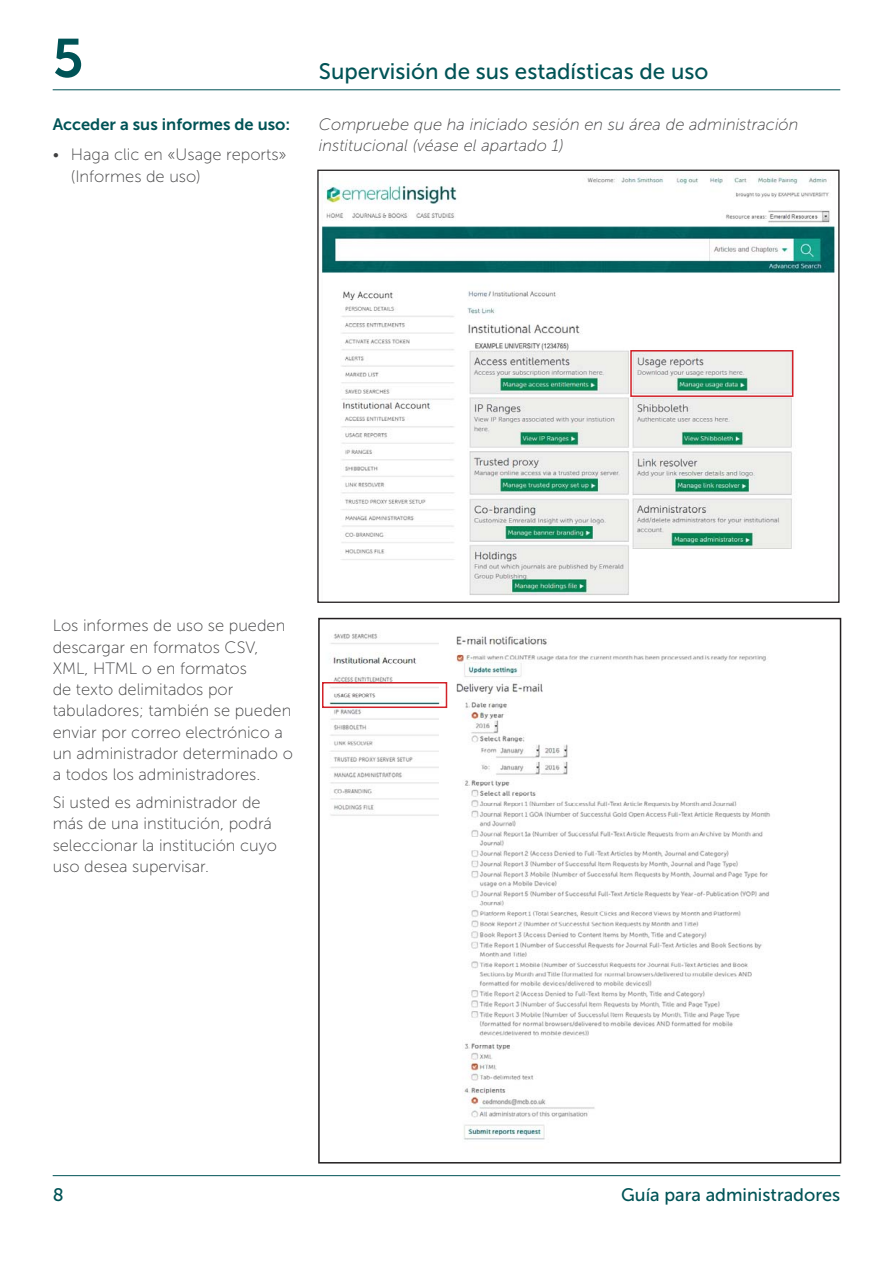
<style>
.page{position:relative;width:893px;height:1263px;background:#fff}
.page>*{position:absolute;margin:0;border:0;box-sizing:border-box;transform-origin:0 0}
.t1{font:54.15px "Museo Sans 700";color:#005356}
.t2{font:22.35px "Museo Sans 500";color:#005356}
.t3{font:18px "Museo Sans 500";color:#005356}
.t4{font:16.5px/21.3px "Museo Sans 100";color:#404041}
.t5{font:italic 16.5px/21.3px "Museo Sans 100";color:#404041}
.t6{font:16.5px "Museo Sans 700";color:#005356}
</style>
<div class="page">
<hr style="left:53px;top:1175px;width:787px;height:1px;background:#005356">
<hr style="left:53px;top:90px;width:787px;height:1px;background:#005356">
<img style="left:328px;top:633px;width:443px;height:507px">
<div style="left:318px;top:618px;width:523px;height:546px;border:2px solid #231f20"></div>
<img style="left:321px;top:175px;width:515px;height:420px">
<div style="left:630px;top:350px;width:163px;height:47px;border:2px solid #d2232a"></div>
<div style="left:322px;top:682px;width:125px;height:26px;border:2px solid #d2232a"></div>
<h1 class="t1" style="left:53px;top:39px;width:32px">5</h1>
<p class="t6" style="left:53px;top:118px;width:239px">Acceder a sus informes de uso:</p>
<p class="t4" style="left:71px;top:146px;width:217px;text-indent:-18px">• Haga clic en «Usage reports» (Informes de uso)</p>
<h2 class="t2" style="left:319px;top:63px;width:391px">Supervisión de sus estadísticas de uso</h2>
<p class="t5" style="left:319px;top:115px;width:481px">Compruebe que ha iniciado sesión en su área de administración institucional (véase el apartado 1)</p>
<p class="t4" style="left:53px;top:617px;width:242px">Los informes de uso se pueden descargar en formatos CSV,<br>XML, HTML o en formatos<br>de texto delimitados por tabuladores; también se pueden enviar por correo electrónico a un administrador determinado o a todos los administradores.</p>
<p class="t4" style="left:53px;top:793px;width:226px">Si usted es administrador de más de una institución, podrá seleccionar la institución cuyo uso desea supervisar.</p>
<p class="t3" style="left:53px;top:1188px;width:12px">8</p>
<p class="t3" style="left:621px;top:1188px;width:221px">Guía para administradores</p>
</div>
